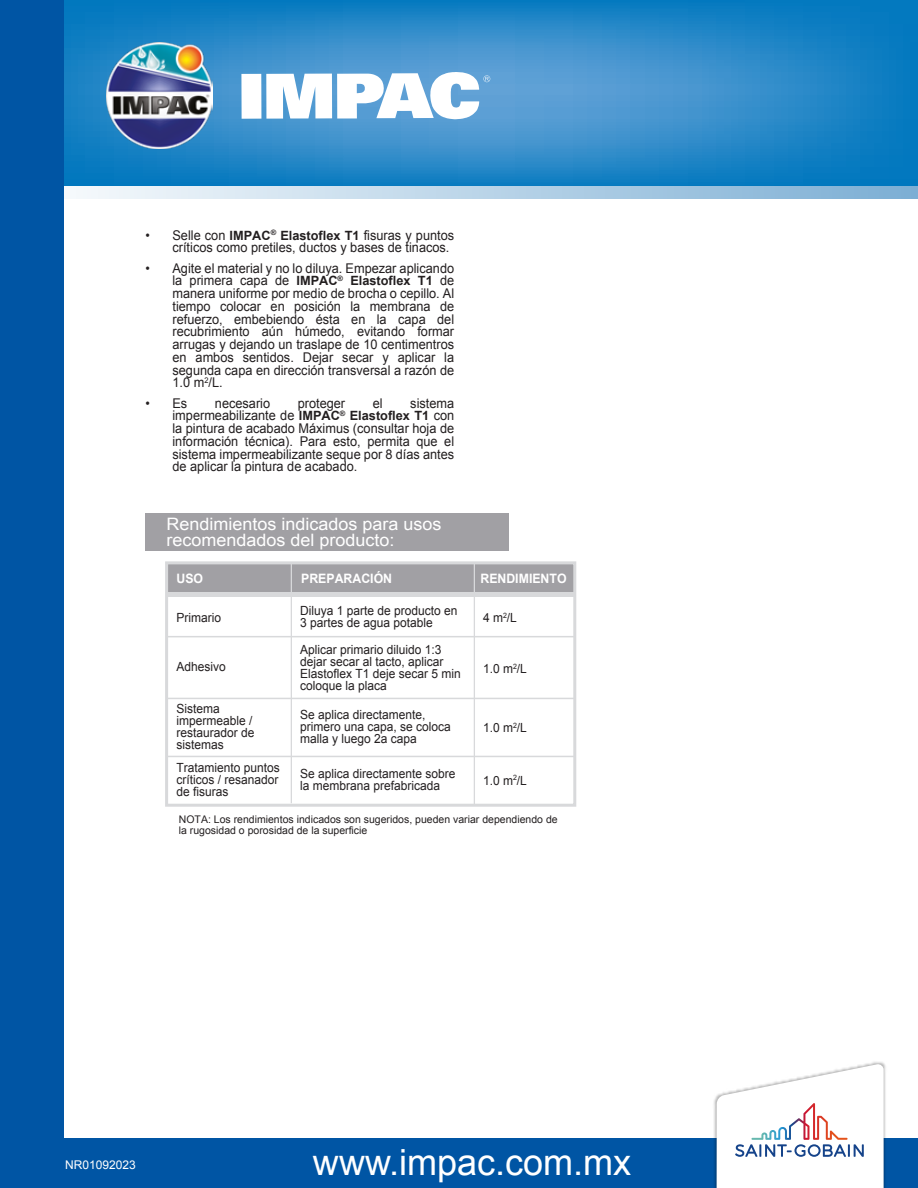
<style>
.page{position:relative;width:918px;height:1188px;background:#fff}
.page>*{position:absolute;margin:0;border:0;box-sizing:border-box;transform-origin:0 0}
.t1{font:36px "Arial";color:#fff}
.t2{font:17.1px/16.5px "Arial";color:#fff;scale:1.05 1}
.t3{font:13.35px/12.8px "Arial";color:#231f20;text-align:justify;scale:.95 1}
.t4{font:700 12.9px "Arial";color:#fff;scale:.95 1}
.t5{font:12.6px/12px "Arial";color:#231f20;scale:.95 1}
.t6{font:12px "Arial";color:#fff}
.t7{font:10.5px/10.5px "Arial";color:#231f20}
.s1{font-weight:700;font-size:12.75px}
</style>
<div class="page">
<svg style="left:64px;top:0;width:854px;height:187px;background:#2888c7"></svg>
<svg style="left:76px;top:187px;width:842px;height:11px;background:#b8d3e7"></svg>
<div style="left:0;top:1139px;width:918px;height:49px;background:#0055a4"></div>
<div style="left:0;top:0;width:64px;height:1184px;background:#0055a4"></div>
<div style="left:241px;top:74px;width:20px;height:45px;background:#fff"></div>
<svg style="left:266px;top:72px;width:224px;height:47px"></svg>
<img style="left:106px;top:43px;width:106px;height:106px">
<img style="left:713px;top:1062px;width:175px;height:126px">
<svg style="left:717px;top:1064px;width:167px;height:124px"></svg>
<div style="left:145px;top:514px;width:363px;height:37px;background:#a1a0a4"></div>
<div style="left:167px;top:563px;width:408px;height:30px;background:#a1a0a4"></div>
<hr style="left:167px;top:593px;width:408px;height:4px;background:#d8d9db">
<hr style="left:166px;top:698px;width:408px;height:1px;background:#d8d9db">
<hr style="left:166px;top:636px;width:408px;height:1px;background:#d8d9db">
<hr style="left:291px;top:563px;width:1px;height:240px;background:#d8d9db">
<hr style="left:474px;top:563px;width:1px;height:241px;background:#d8d9db">
<hr style="left:166px;top:756px;width:408px;height:1px;background:#d8d9db">
<div style="left:165px;top:561px;width:411px;height:246px;border:3px solid #d8d9db"></div>
<p class="t3" style="left:172px;top:229px;width:298px;text-indent:-27px">• Selle con <span class="s1">IMPAC</span><sup>®</sup> <span class="s1">Elastoflex T1</span> fisuras y puntos críticos como pretiles, ductos y bases de tinacos.</p>
<p class="t3" style="left:172px;top:262px;width:298px;text-indent:-27px">• Agite el material y no lo diluya. Empezar aplicando la primera capa de <span class="s1">IMPAC</span><sup>®</sup> <span class="s1">Elastoflex T1</span> de manera uniforme por medio de brocha o cepillo. Al tiempo colocar en posición la membrana de refuerzo, embebiendo ésta en la capa del recubrimiento aún húmedo, evitando formar arrugas y dejando un traslape de 10 centimentros en ambos sentidos. Dejar secar y aplicar la segunda capa en dirección transversal a razón de 1.0 m<sup>2</sup>/L.</p>
<p class="t3" style="left:145px;top:397px;width:46px">• Es</p>
<p class="t3" style="left:215px;top:397px;width:60px">necesario</p>
<p class="t3" style="left:298px;top:397px;width:51px">proteger</p>
<p class="t3" style="left:373px;top:397px;width:12px">el</p>
<p class="t3" style="left:172px;top:397px;width:298px;text-indent:238px">sistema impermeabilizante de <span class="s1">IMPAC</span><sup>®</sup> <span class="s1">Elastoflex T1</span> con la pintura de acabado Máximus (consultar hoja de información técnica). Para esto, permita que el sistema impermeabilizante seque por 8 días antes de aplicar la pintura de acabado.</p>
<p class="t2" style="left:166px;top:516px;width:264px">Rendimientos indicados para usos recomendados del producto:</p>
<p class="t4" style="left:177px;top:570px;width:30px">USO</p>
<p class="t4" style="left:301px;top:570px;width:97px">PREPARACIÓN</p>
<p class="t4" style="left:480px;top:570px;width:92px">RENDIMIENTO</p>
<p class="t5" style="left:300px;top:605px;width:167px">Diluya 1 parte de producto en<br>3 partes de agua potable</p>
<p class="t5" style="left:483px;top:663px;width:48px">1.0 m<sup>2</sup>/L</p>
<p class="t5" style="left:483px;top:612px;width:37px">4 m<sup>2</sup>/L</p>
<p class="t5" style="left:177px;top:612px;width:49px">Primario</p>
<p class="t5" style="left:300px;top:643px;width:171px">Aplicar primario diluido 1:3 dejar secar al tacto, aplicar<br>Elastoflex T1 deje secar 5 min coloque la placa</p>
<p class="t5" style="left:300px;top:709px;width:160px">Se aplica directamente, primero una capa, se coloca malla y luego 2a capa</p>
<p class="t5" style="left:177px;top:661px;width:53px">Adhesivo</p>
<p class="t5" style="left:177px;top:703px;width:84px">Sistema impermeable / restaurador de sistemas</p>
<p class="t5" style="left:483px;top:722px;width:48px">1.0 m<sup>2</sup>/L</p>
<p class="t5" style="left:177px;top:762px;width:110px;text-align:justify">Tratamiento puntos críticos / resanador de fisuras</p>
<p class="t5" style="left:300px;top:768px;width:165px">Se aplica directamente sobre la membrana prefabricada</p>
<p class="t5" style="left:483px;top:774px;width:48px">1.0 m<sup>2</sup>/L</p>
<p class="t7" style="left:179px;top:815px;width:380px">NOTA: Los rendimientos indicados son sugeridos, pueden variar dependiendo de la rugosidad o porosidad de la superficie</p>
<p class="t6" style="left:65px;top:1157px;width:72px">NR01092023</p>
<h1 class="t1" style="left:313px;top:1138px;width:320px">www.impac.com.mx</h1>
</div>
